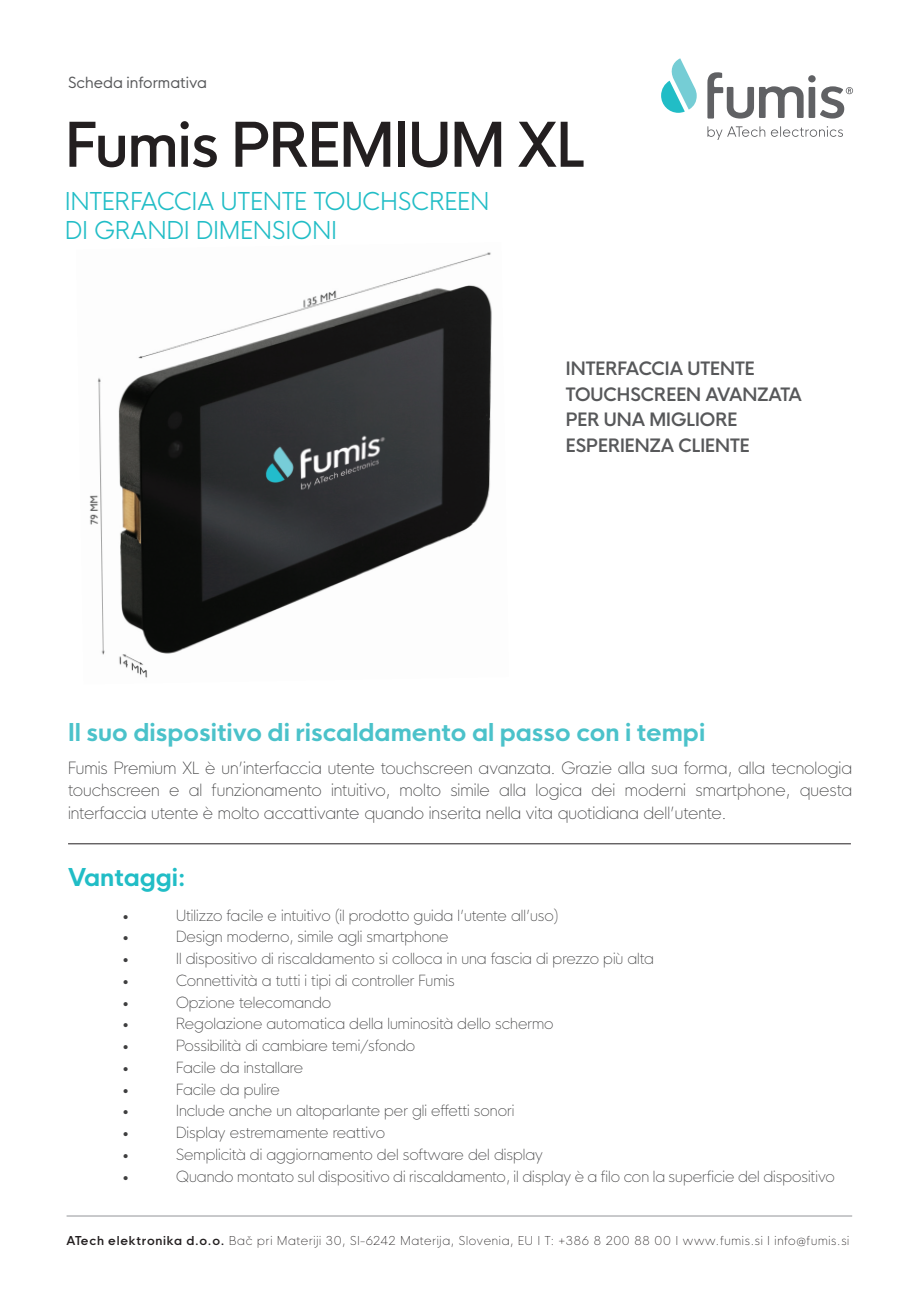
<style>
.page{position:relative;width:919px;height:1289px;background:#fff}
.page>*{position:absolute;margin:0;border:0;box-sizing:border-box;transform-origin:0 0}
.t1{font:500 60px "HK Nova";letter-spacing:-.02em;color:#231f20}
.t2{font:700 24px "HK Nova";color:#4bc2ca}
.t3{font:300 24px/28.5px "HK Nova";letter-spacing:.01em;color:#21bdc6}
.t4{font:700 24px "HK Nova";color:#21bdc6}
.t5{font:600 18px/25.5px "HK Nova";color:#57585a}
.t6{font:200 16.5px/22.5px "HK Nova";color:#3e3e3f;text-align:justify}
.t7{font:200 15px "HK Nova";color:#3e3e3f}
.t8{font:15px "HK Nova";color:#57585a}
.t9{font:200 12px "HK Nova";letter-spacing:.06em;color:#231f20}
.s1{font-weight:600}
</style>
<div class="page">
<hr style="left:68px;top:843px;width:782px;height:1px;background:#231f20">
<img style="left:89px;top:252px;width:403px;height:426px">
<svg style="left:661px;top:58px;width:35px;height:55px"></svg>
<svg style="left:707px;top:126px;width:135px;height:13px"></svg>
<svg style="left:707px;top:72px;width:96px;height:47px"></svg>
<div style="left:808px;top:87px;width:7px;height:31px;background:#606164"></div>
<div style="left:808px;top:75px;width:7px;height:7px;background:#606164;border-radius:50%"></div>
<svg style="left:820px;top:86px;width:33px;height:33px"></svg>
<hr style="left:67px;top:1215px;width:785px;height:1px;background:#939598">
<p class="t8" style="left:68px;top:69px;width:140px">Scheda informativa</p>
<p class="t1" style="left:65px;top:93px;width:520px">Fumis PREMIUM XL</p>
<p class="t3" style="left:65px;top:184px;width:425px">INTERFACCIA UTENTE TOUCHSCREEN<br>DI GRANDI DIMENSIONI</p>
<p class="t5" style="left:565px;top:354px;width:238px">INTERFACCIA UTENTE<br>TOUCHSCREEN AVANZATA<br>PER UNA MIGLIORE<br>ESPERIENZA CLIENTE</p>
<p class="t2" style="left:68px;top:711px;width:638px">Il suo dispositivo di riscaldamento al passo con i tempi</p>
<p class="t6" style="left:68px;top:754px;width:785px">Fumis Premium XL è un’interfaccia utente touchscreen avanzata. Grazie alla sua forma, alla tecnologia touchscreen e al funzionamento intuitivo, molto simile alla logica dei moderni smartphone, questa interfaccia utente è molto accattivante quando inserita nella vita quotidiana dell’utente.</p>
<p class="t4" style="left:68px;top:856px;width:119px">Vantaggi:</p>
<p class="t7" style="left:122px;top:902px;width:9px">•</p>
<p class="t7" style="left:176px;top:902px;width:383px">Utilizzo facile e intuitivo (il prodotto guida l’utente all’uso)</p>
<p class="t7" style="left:122px;top:923px;width:9px">•</p>
<p class="t7" style="left:176px;top:923px;width:274px">Design moderno, simile agli smartphone</p>
<p class="t7" style="left:122px;top:945px;width:9px">•</p>
<p class="t7" style="left:176px;top:945px;width:479px">Il dispositivo di riscaldamento si colloca in una fascia di prezzo più alta</p>
<p class="t7" style="left:122px;top:967px;width:9px">•</p>
<p class="t7" style="left:176px;top:967px;width:280px">Connettività a tutti i tipi di controller Fumis</p>
<p class="t7" style="left:122px;top:989px;width:9px">•</p>
<p class="t7" style="left:176px;top:989px;width:157px">Opzione telecomando</p>
<p class="t7" style="left:122px;top:1010px;width:9px">•</p>
<p class="t7" style="left:176px;top:1010px;width:379px">Regolazione automatica della luminosità dello schermo</p>
<p class="t7" style="left:122px;top:1032px;width:9px">•</p>
<p class="t7" style="left:176px;top:1032px;width:240px">Possibilità di cambiare temi/sfondo</p>
<p class="t7" style="left:122px;top:1054px;width:9px">•</p>
<p class="t7" style="left:176px;top:1054px;width:129px">Facile da installare</p>
<p class="t7" style="left:122px;top:1076px;width:9px">•</p>
<p class="t7" style="left:176px;top:1076px;width:105px">Facile da pulire</p>
<p class="t7" style="left:122px;top:1097px;width:9px">•</p>
<p class="t7" style="left:176px;top:1097px;width:340px">Include anche un altoparlante per gli effetti sonori</p>
<p class="t7" style="left:122px;top:1119px;width:9px">•</p>
<p class="t7" style="left:176px;top:1119px;width:210px">Display estremamente reattivo</p>
<p class="t7" style="left:122px;top:1141px;width:9px">•</p>
<p class="t7" style="left:176px;top:1141px;width:368px">Semplicità di aggiornamento del software del display</p>
<p class="t7" style="left:122px;top:1163px;width:9px">•</p>
<p class="t7" style="left:176px;top:1163px;width:660px">Quando montato sul dispositivo di riscaldamento, il display è a filo con la superficie del dispositivo</p>
<p class="t9" style="left:66px;top:1230px;width:784px"><span class="s1">ATech elektronika d.o.o.</span> Bač pri Materiji 30, SI-6242 Materija, Slovenia, EU I T: +386 8 200 88 00 I www.fumis.si I info@fumis.si</p>
</div>
